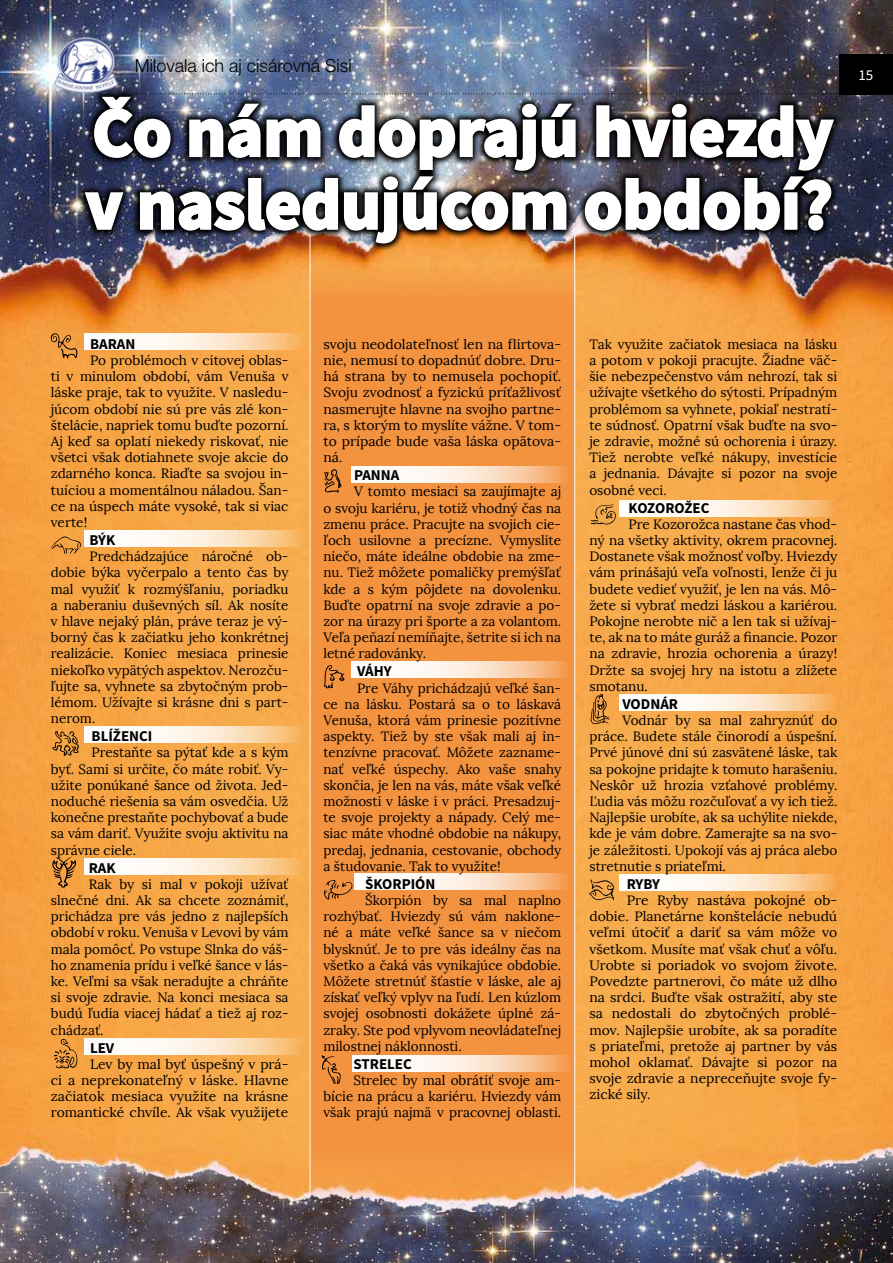
<style>
.page{position:relative;width:893px;height:1263px;background:#fff}
.page>*{position:absolute;margin:0;border:0;box-sizing:border-box;transform-origin:0 0}
.t1{font:700 69.75px/72.8px "Source Sans Pro";color:#fff}
.t2{font:300 18px "Helvetica Neue";color:#000}
.t3{font:700 15px "Source Sans Pro";color:#000}
.t4{font:15px "Source Sans Pro";color:#fff}
.t5{font:13.5px/16.2px "Lora";color:#000;text-align:justify}
</style>
<div class="page">
<img style="left:0;top:0;width:893px;height:190px">
<div style="left:839px;top:54px;width:54px;height:40px;background:#000"></div>
<img style="left:52px;top:36px;width:87px;height:58px">
<img style="left:0;top:1211px;width:893px;height:52px">
<img style="left:0;top:999px;width:893px;height:212px">
<img style="left:0;top:190px;width:893px;height:445px">
<img style="left:0;top:635px;width:893px;height:364px">
<div style="left:310px;top:268px;width:265px;height:354px;background:#f3923f"></div>
<div style="left:310px;top:620px;width:265px;height:577px;background:#f3923f"></div>
<img style="left:77px;top:89px;width:765px;height:162px">
<img style="left:83px;top:93px;width:756px;height:152px">
<svg style="left:51px;top:333px;width:26px;height:26px"></svg>
<svg style="left:51px;top:536px;width:30px;height:18px"></svg>
<svg style="left:52px;top:731px;width:27px;height:25px"></svg>
<svg style="left:52px;top:856px;width:24px;height:32px"></svg>
<svg style="left:54px;top:1039px;width:23px;height:29px"></svg>
<svg style="left:324px;top:469px;width:17px;height:24px"></svg>
<svg style="left:324px;top:665px;width:20px;height:23px"></svg>
<svg style="left:324px;top:880px;width:28px;height:20px"></svg>
<svg style="left:322px;top:1055px;width:19px;height:29px"></svg>
<svg style="left:591px;top:504px;width:25px;height:20px"></svg>
<svg style="left:591px;top:694px;width:19px;height:30px"></svg>
<svg style="left:85px;top:333px;width:218px;height:17px"></svg>
<svg style="left:85px;top:530px;width:218px;height:17px"></svg>
<svg style="left:85px;top:725px;width:218px;height:17px"></svg>
<svg style="left:85px;top:858px;width:218px;height:17px"></svg>
<svg style="left:85px;top:1038px;width:218px;height:17px"></svg>
<svg style="left:589px;top:879px;width:25px;height:21px"></svg>
<hr style="left:310px;top:234px;width:1px;height:963px;background:#fff">
<hr style="left:574px;top:234px;width:1px;height:963px;background:#fff">
<svg style="left:352px;top:1055px;width:216px;height:17px;background:#fbe3ce"></svg>
<svg style="left:619px;top:500px;width:218px;height:17px"></svg>
<svg style="left:351px;top:466px;width:215px;height:17px;background:#fbe3ce"></svg>
<svg style="left:351px;top:661px;width:215px;height:17px;background:#fbe3ce"></svg>
<svg style="left:354px;top:873px;width:212px;height:17px;background:#fbe3ce"></svg>
<svg style="left:619px;top:694px;width:218px;height:17px"></svg>
<svg style="left:619px;top:874px;width:218px;height:17px"></svg>
<h2 class="t2" style="left:135px;top:51px;width:219px">Milovala ich aj cisárovná Sisi</h2>
<p class="t4" style="left:858px;top:65px;width:16px">15</p>
<h1 class="t1" style="left:86px;top:99px;width:748px">Čo nám doprajú hviezdy v nasledujúcom období?</h1>
<p class="t3" style="left:90px;top:334px;width:47px">BARAN</p>
<p class="t5" style="left:51px;top:352px;width:239px;text-indent:39px">Po problémoch v citovej oblas&shy;ti v minulom období, vám Venuša v láske praje, tak to využite. V nasledu&shy;júcom období nie sú pre vás zlé kon&shy;štelácie, napriek tomu buďte pozorní.<br>Aj keď sa oplatí niekedy riskovať, nie všetci však dotiahnete svoje akcie do zdarného konca. Riaďte sa svojou in&shy;tuíciou a momentálnou náladou. Šan&shy;ce na úspech máte vysoké, tak si viac verte!</p>
<p class="t3" style="left:89px;top:530px;width:27px">BÝK</p>
<p class="t5" style="left:51px;top:548px;width:239px;text-indent:39px">Predchádzajúce náročné ob&shy;dobie býka vyčerpalo a tento čas by mal využiť k rozmýšľaniu, poriadku a naberaniu duševných síl. Ak nosíte v hlave nejaký plán, práve teraz je vý&shy;borný čas k začiatku jeho konkrétnej realizácie. Koniec mesiaca prinesie niekoľko vypätých aspektov. Nerozču&shy;ľujte sa, vyhnete sa zbytočným prob&shy;lémom. Užívajte si krásne dni s part&shy;nerom.</p>
<p class="t3" style="left:92px;top:726px;width:62px">BLÍŽENCI</p>
<p class="t5" style="left:51px;top:744px;width:239px;text-indent:41px">Prestaňte sa pýtať kde a s kým byť. Sami si určite, čo máte robiť. Vy&shy;užite ponúkané šance od života. Jed&shy;noduché riešenia sa vám osvedčia. Už konečne prestaňte pochybovať a bude sa vám dariť. Využite svoju aktivitu na správne ciele.</p>
<p class="t3" style="left:89px;top:858px;width:28px">RAK</p>
<p class="t5" style="left:51px;top:876px;width:239px;text-indent:38px">Rak by si mal v pokoji užívať slnečné dni. Ak sa chcete zoznámiť, prichádza pre vás jedno z najlepších období v roku. Venuša v Levovi by vám mala pomôcť. Po vstupe Slnka do váš&shy;ho znamenia prídu i veľké šance v lás&shy;ke. Veľmi sa však neradujte a chráňte si svoje zdravie. Na konci mesiaca sa budú ľudia viacej hádať a tiež aj roz&shy;chádzať.</p>
<p class="t3" style="left:90px;top:1038px;width:26px">LEV</p>
<p class="t5" style="left:51px;top:1056px;width:239px;text-indent:39px">Lev by mal byť úspešný v prá&shy;ci a neprekonateľný v láske. Hlavne začiatok mesiaca využite na krásne romantické chvíle. Ak však využijete</p>
<p class="t5" style="left:323px;top:336px;width:239px">svoju neodolateľnosť len na flirtova&shy;nie, nemusí to dopadnúť dobre. Dru&shy;há strana by to nemusela pochopiť.<br>Svoju zvodnosť a fyzickú príťažlivosť nasmerujte hlavne na svojho partne&shy;ra, s ktorým to myslíte vážne. V tom&shy;to prípade bude vaša láska opätova&shy;ná.</p>
<p class="t3" style="left:354px;top:465px;width:47px">PANNA</p>
<p class="t5" style="left:323px;top:483px;width:239px;text-indent:31px">V tomto mesiaci sa zaujímajte aj o svoju kariéru, je totiž vhodný čas na zmenu práce. Pracujte na svojich cie&shy;ľoch usilovne a precízne. Vymyslite niečo, máte ideálne obdobie na zme&shy;nu. Tiež môžete pomaličky premýšľať kde a s kým pôjdete na dovolenku.<br>Buďte opatrní na svoje zdravie a po&shy;zor na úrazy pri športe a za volantom.<br>Veľa peňazí nemíňajte, šetrite si ich na letné radovánky.</p>
<p class="t3" style="left:357px;top:662px;width:36px">VÁHY</p>
<p class="t5" style="left:323px;top:680px;width:239px;text-indent:34px">Pre Váhy prichádzajú veľké šan&shy;ce na lásku. Postará sa o to láskavá Venuša, ktorá vám prinesie pozitívne aspekty. Tiež by ste však mali aj in&shy;tenzívne pracovať. Môžete zazname&shy;nať veľké úspechy. Ako vaše snahy skončia, je len na vás, máte však veľké možnosti v láske i v práci. Presadzuj&shy;te svoje projekty a nápady. Celý me&shy;siac máte vhodné obdobie na nákupy, predaj, jednania, cestovanie, obchody a študovanie. Tak to využite!</p>
<p class="t3" style="left:365px;top:874px;width:72px">ŠKORPIÓN</p>
<p class="t5" style="left:323px;top:892px;width:239px;text-indent:42px">Škorpión by sa mal naplno rozhýbať. Hviezdy sú vám naklone&shy;né a máte veľké šance sa v niečom blysknúť. Je to pre vás ideálny čas na všetko a čaká vás vynikajúce obdobie.<br>Môžete stretnúť šťastie v láske, ale aj získať veľký vplyv na ľudí. Len kúzlom svojej osobnosti dokážete úplné zá&shy;zraky. Ste pod vplyvom neovládateľnej milostnej náklonnosti.</p>
<p class="t3" style="left:353px;top:1054px;width:60px">STRELEC</p>
<p class="t5" style="left:323px;top:1072px;width:239px;text-indent:30px">Strelec by mal obrátiť svoje am&shy;bície na prácu a kariéru. Hviezdy vám však prajú najmä v pracovnej oblasti.</p>
<p class="t5" style="left:589px;top:336px;width:249px">Tak využite začiatok mesiaca na lásku a potom v pokoji pracujte. Žiadne väč&shy;šie nebezpečenstvo vám nehrozí, tak si užívajte všetkého do sýtosti. Prípadným problémom sa vyhnete, pokiaľ nestratí&shy;te súdnosť. Opatrní však buďte na svo&shy;je zdravie, možné sú ochorenia i úrazy.<br>Tiež nerobte veľké nákupy, investície a jednania. Dávajte si pozor na svoje osobné veci.</p>
<p class="t3" style="left:629px;top:498px;width:82px">KOZOROŽEC</p>
<p class="t5" style="left:589px;top:516px;width:249px;text-indent:39px">Pre Kozorožca nastane čas vhod&shy;ný na všetky aktivity, okrem pracovnej.<br>Dostanete však možnosť voľby. Hviezdy vám prinášajú veľa voľnosti, lenže či ju budete vedieť využiť, je len na vás. Mô&shy;žete si vybrať medzi láskou a kariérou.<br>Pokojne nerobte nič a len tak si užívaj&shy;te, ak na to máte guráž a financie. Pozor na zdravie, hrozia ochorenia a úrazy!<br>Držte sa svojej hry na istotu a zlížete smotanu.</p>
<p class="t3" style="left:622px;top:694px;width:57px">VODNÁR</p>
<p class="t5" style="left:589px;top:712px;width:249px;text-indent:33px">Vodnár by sa mal zahryznúť do práce. Budete stále činorodí a úspešní.<br>Prvé júnové dni sú zasvätené láske, tak sa pokojne pridajte k tomuto harašeniu.<br>Neskôr už hrozia vzťahové problémy.<br>Ľudia vás môžu rozčuľovať a vy ich tiež.<br>Najlepšie urobíte, ak sa uchýlite niekde, kde je vám dobre. Zamerajte sa na svo&shy;je záležitosti. Upokojí vás aj práca alebo stretnutie s priateľmi.</p>
<p class="t3" style="left:627px;top:874px;width:35px">RYBY</p>
<p class="t5" style="left:589px;top:892px;width:249px;text-indent:37px">Pre Ryby nastáva pokojné ob&shy;dobie. Planetárne konštelácie nebudú veľmi útočiť a dariť sa vám môže vo všetkom. Musíte mať však chuť a vôľu.<br>Urobte si poriadok vo svojom živote.<br>Povedzte partnerovi, čo máte už dlho na srdci. Buďte však ostražití, aby ste sa nedostali do zbytočných problé&shy;mov. Najlepšie urobíte, ak sa poradíte s priateľmi, pretože aj partner by vás mohol oklamať. Dávajte si pozor na svoje zdravie a nepreceňujte svoje fy&shy;zické sily.</p>
</div>
